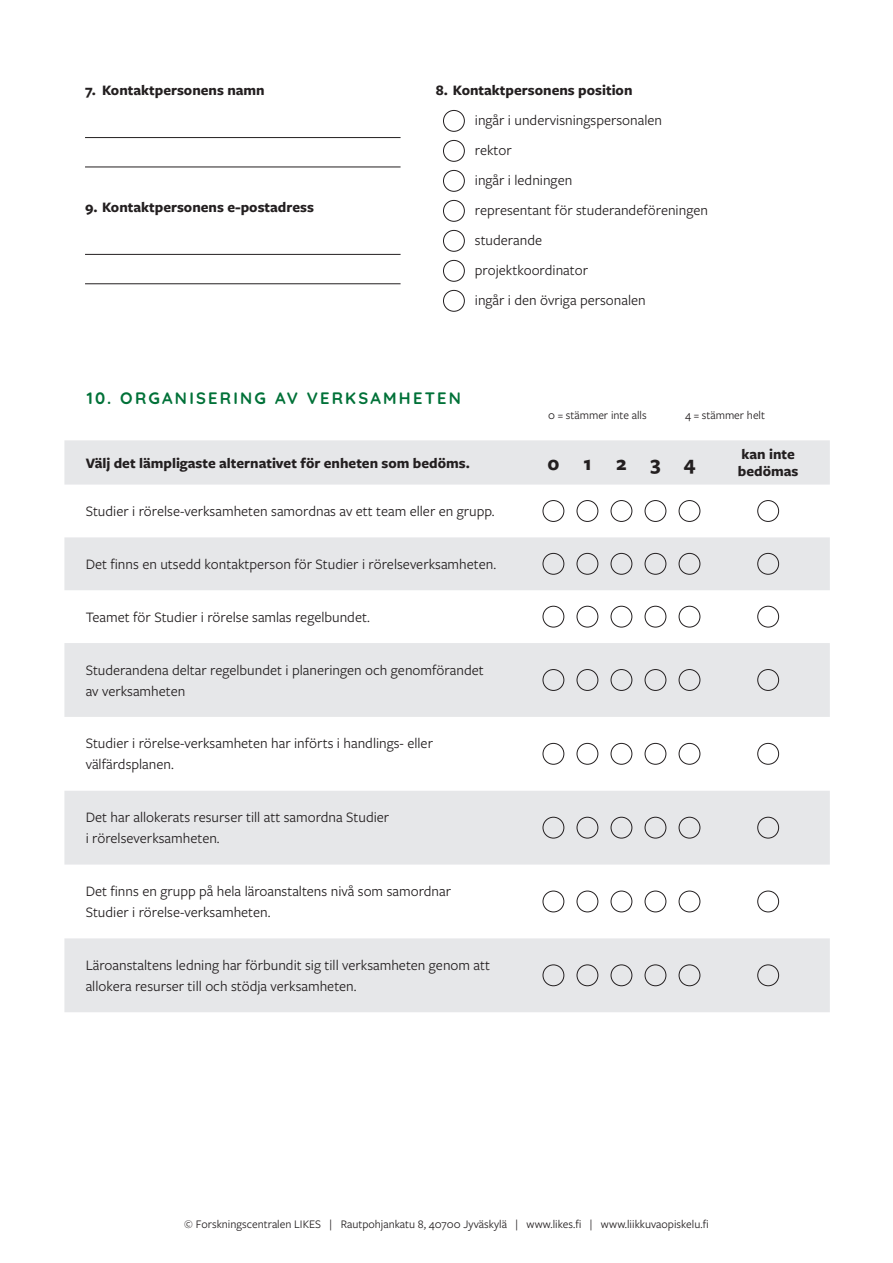
<style>
.page{position:relative;width:893px;height:1263px;background:#fff}
.page>*{position:absolute;margin:0;border:0;box-sizing:border-box;transform-origin:0 0}
.t1{font:700 21px "Freight Sans Pro";letter-spacing:1.135em;color:#231f20}
.t2{font:700 16.5px "Quicksand";letter-spacing:.135em;color:#007138}
.t3{font:15px/30px "Freight Sans Pro";color:#231f20}
.t4{font:700 15px/16.5px "Freight Sans Pro";color:#231f20}
.t5{font:12px "Freight Sans Pro";color:#231f20}
</style>
<div class="page">
<div style="left:443px;top:110px;width:22px;height:22px;border:1px solid #231f20;border-radius:50%"></div>
<div style="left:443px;top:140px;width:22px;height:21px;border:1px solid #231f20;border-radius:50%"></div>
<div style="left:443px;top:170px;width:22px;height:21px;border:1px solid #231f20;border-radius:50%"></div>
<div style="left:443px;top:200px;width:22px;height:21px;border:1px solid #231f20;border-radius:50%"></div>
<div style="left:443px;top:260px;width:22px;height:21px;border:1px solid #231f20;border-radius:50%"></div>
<div style="left:443px;top:230px;width:22px;height:21px;border:1px solid #231f20;border-radius:50%"></div>
<div style="left:443px;top:290px;width:22px;height:21px;border:1px solid #231f20;border-radius:50%"></div>
<hr style="left:85px;top:137px;width:316px;height:1px;background:#231f20">
<hr style="left:85px;top:254px;width:316px;height:1px;background:#231f20">
<hr style="left:85px;top:167px;width:316px;height:1px;background:#231f20">
<hr style="left:85px;top:283px;width:316px;height:1px;background:#231f20">
<svg style="left:64px;top:440px;width:766px;height:572px;fill:#e6e7e9"></svg>
<div style="left:543px;top:500px;width:21px;height:22px;border:1px solid #231f20;border-radius:50%"></div>
<div style="left:577px;top:500px;width:21px;height:22px;border:1px solid #231f20;border-radius:50%"></div>
<div style="left:611px;top:500px;width:21px;height:22px;border:1px solid #231f20;border-radius:50%"></div>
<div style="left:645px;top:500px;width:21px;height:22px;border:1px solid #231f20;border-radius:50%"></div>
<div style="left:679px;top:500px;width:21px;height:22px;border:1px solid #231f20;border-radius:50%"></div>
<div style="left:757px;top:500px;width:22px;height:22px;border:1px solid #231f20;border-radius:50%"></div>
<div style="left:543px;top:553px;width:21px;height:21px;border:1px solid #231f20;border-radius:50%"></div>
<div style="left:577px;top:553px;width:21px;height:21px;border:1px solid #231f20;border-radius:50%"></div>
<div style="left:611px;top:553px;width:21px;height:21px;border:1px solid #231f20;border-radius:50%"></div>
<div style="left:645px;top:553px;width:21px;height:21px;border:1px solid #231f20;border-radius:50%"></div>
<div style="left:679px;top:553px;width:21px;height:21px;border:1px solid #231f20;border-radius:50%"></div>
<div style="left:757px;top:553px;width:22px;height:21px;border:1px solid #231f20;border-radius:50%"></div>
<div style="left:543px;top:606px;width:21px;height:21px;border:1px solid #231f20;border-radius:50%"></div>
<div style="left:577px;top:606px;width:21px;height:21px;border:1px solid #231f20;border-radius:50%"></div>
<div style="left:611px;top:606px;width:21px;height:21px;border:1px solid #231f20;border-radius:50%"></div>
<div style="left:645px;top:606px;width:21px;height:21px;border:1px solid #231f20;border-radius:50%"></div>
<div style="left:679px;top:606px;width:21px;height:21px;border:1px solid #231f20;border-radius:50%"></div>
<div style="left:757px;top:606px;width:22px;height:21px;border:1px solid #231f20;border-radius:50%"></div>
<div style="left:543px;top:669px;width:21px;height:22px;border:1px solid #231f20;border-radius:50%"></div>
<div style="left:577px;top:669px;width:21px;height:22px;border:1px solid #231f20;border-radius:50%"></div>
<div style="left:611px;top:669px;width:21px;height:22px;border:1px solid #231f20;border-radius:50%"></div>
<div style="left:645px;top:669px;width:21px;height:22px;border:1px solid #231f20;border-radius:50%"></div>
<div style="left:679px;top:669px;width:21px;height:22px;border:1px solid #231f20;border-radius:50%"></div>
<div style="left:757px;top:669px;width:22px;height:22px;border:1px solid #231f20;border-radius:50%"></div>
<div style="left:543px;top:743px;width:21px;height:21px;border:1px solid #231f20;border-radius:50%"></div>
<div style="left:577px;top:743px;width:21px;height:21px;border:1px solid #231f20;border-radius:50%"></div>
<div style="left:611px;top:743px;width:21px;height:21px;border:1px solid #231f20;border-radius:50%"></div>
<div style="left:645px;top:743px;width:21px;height:21px;border:1px solid #231f20;border-radius:50%"></div>
<div style="left:679px;top:743px;width:21px;height:21px;border:1px solid #231f20;border-radius:50%"></div>
<div style="left:757px;top:743px;width:22px;height:21px;border:1px solid #231f20;border-radius:50%"></div>
<div style="left:543px;top:817px;width:21px;height:21px;border:1px solid #231f20;border-radius:50%"></div>
<div style="left:577px;top:817px;width:21px;height:21px;border:1px solid #231f20;border-radius:50%"></div>
<div style="left:611px;top:817px;width:21px;height:21px;border:1px solid #231f20;border-radius:50%"></div>
<div style="left:645px;top:817px;width:21px;height:21px;border:1px solid #231f20;border-radius:50%"></div>
<div style="left:679px;top:817px;width:21px;height:21px;border:1px solid #231f20;border-radius:50%"></div>
<div style="left:757px;top:817px;width:22px;height:21px;border:1px solid #231f20;border-radius:50%"></div>
<div style="left:543px;top:891px;width:21px;height:21px;border:1px solid #231f20;border-radius:50%"></div>
<div style="left:577px;top:891px;width:21px;height:21px;border:1px solid #231f20;border-radius:50%"></div>
<div style="left:611px;top:891px;width:21px;height:21px;border:1px solid #231f20;border-radius:50%"></div>
<div style="left:645px;top:891px;width:21px;height:21px;border:1px solid #231f20;border-radius:50%"></div>
<div style="left:679px;top:891px;width:21px;height:21px;border:1px solid #231f20;border-radius:50%"></div>
<div style="left:757px;top:891px;width:22px;height:21px;border:1px solid #231f20;border-radius:50%"></div>
<div style="left:543px;top:965px;width:21px;height:21px;border:1px solid #231f20;border-radius:50%"></div>
<div style="left:577px;top:965px;width:21px;height:21px;border:1px solid #231f20;border-radius:50%"></div>
<div style="left:611px;top:965px;width:21px;height:21px;border:1px solid #231f20;border-radius:50%"></div>
<div style="left:645px;top:965px;width:21px;height:21px;border:1px solid #231f20;border-radius:50%"></div>
<div style="left:679px;top:965px;width:21px;height:21px;border:1px solid #231f20;border-radius:50%"></div>
<div style="left:757px;top:965px;width:22px;height:21px;border:1px solid #231f20;border-radius:50%"></div>
<p class="t4" style="left:85px;top:82px;width:181px">7. Kontaktpersonens namn</p>
<p class="t4" style="left:85px;top:198px;width:230px">9. Kontaktpersonens e-postadress</p>
<p class="t4" style="left:436px;top:82px;width:198px">8. Kontaktpersonens position</p>
<p class="t3" style="left:475px;top:105px;width:235px">ingår i undervisningspersonalen<br>rektor<br>ingår i ledningen<br>representant för studerandeföreningen studerande<br>projektkoordinator<br>ingår i den övriga personalen</p>
<p class="t2" style="left:87px;top:384px;width:376px">10. ORGANISERING AV VERKSAMHETEN</p>
<p class="t5" style="left:548px;top:407px;width:100px">0 = stämmer inte alls</p>
<p class="t5" style="left:685px;top:407px;width:82px">4 = stämmer helt</p>
<p class="t4" style="left:86px;top:454px;width:386px">Välj det lämpligaste alternativet för enheten som bedöms.</p>
<h1 class="t1" style="left:547px;top:448px;width:150px">01234</h1>
<p class="t4" style="left:738px;top:446px;width:62px">kan inte bedömas</p>
<p class="t3" style="left:86px;top:496px;width:410px">Studier i rörelse-verksamheten samordnas av ett team eller en grupp.</p>
<p class="t3" style="left:86px;top:548px;width:412px">Det finns en utsedd kontaktperson för Studier i rörelseverksamheten.</p>
<p class="t3" style="left:86px;top:601px;width:286px">Teamet för Studier i rörelse samlas regelbundet.</p>
<p class="t3" style="left:86px;top:659px;width:400px;line-height:21px">Studerandena deltar regelbundet i planeringen och genomförandet av verksamheten</p>
<p class="t3" style="left:86px;top:732px;width:349px;line-height:21px">Studier i rörelse-verksamheten har införts i handlings- eller välfärdsplanen.</p>
<p class="t3" style="left:86px;top:806px;width:305px;line-height:21px">Det har allokerats resurser till att samordna Studier i rörelseverksamheten.</p>
<p class="t3" style="left:86px;top:880px;width:367px;line-height:21px">Det finns en grupp på hela läroanstaltens nivå som samordnar<br>Studier i rörelse-verksamheten.</p>
<p class="t3" style="left:86px;top:954px;width:406px;line-height:21px">Läroanstaltens ledning har förbundit sig till verksamheten genom att allokera resurser till och stödja verksamheten.</p>
<p class="t5" style="left:184px;top:1216px;width:526px">© Forskningscentralen LIKES | Rautpohjankatu 8, 40700 Jyväskylä | www.likes.fi | www.liikkuvaopiskelu.fi</p>
</div>
